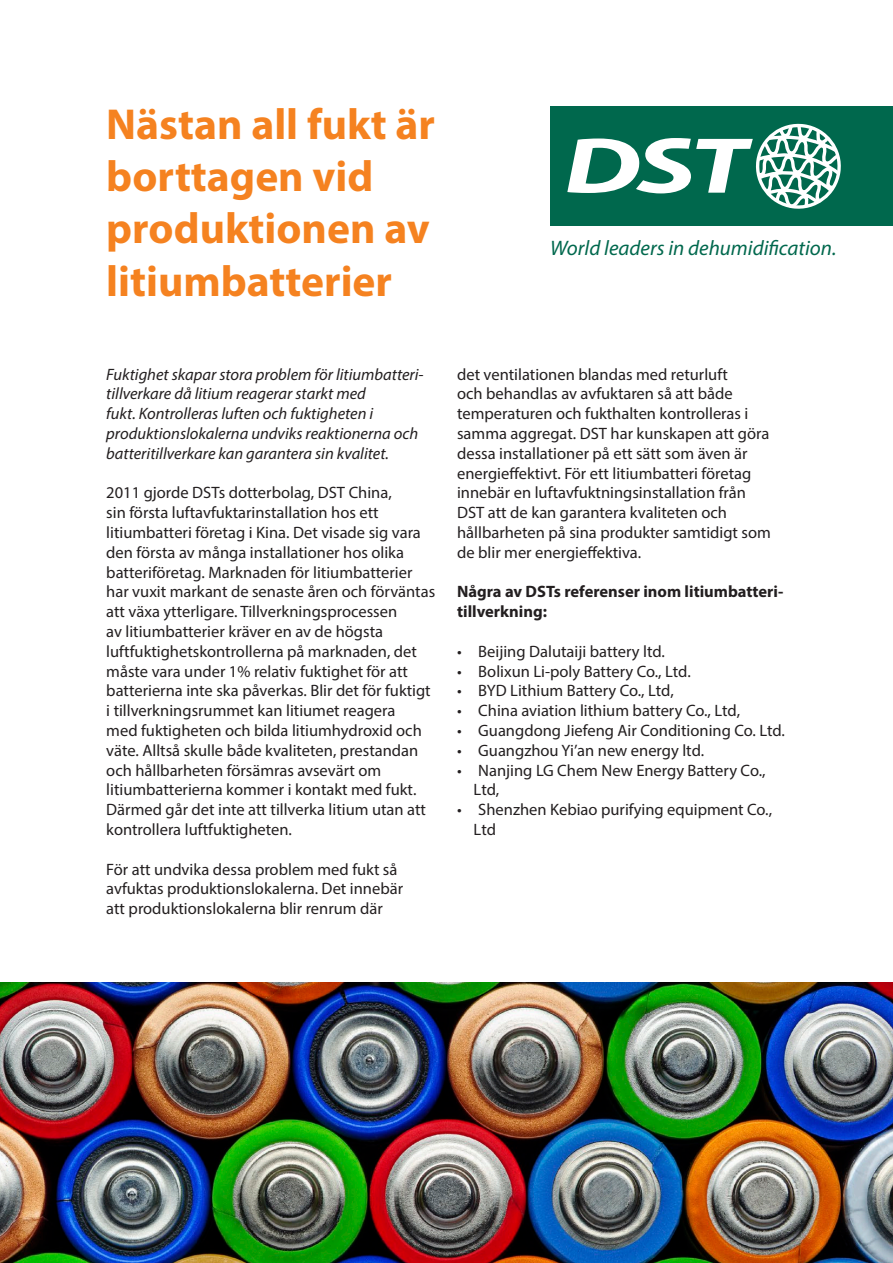
<style>
.page{position:relative;width:893px;height:1263px;background:#fff}
.page>*{position:absolute;margin:0;border:0;box-sizing:border-box;transform-origin:0 0}
.Rubrik{font:700 43.5px/52.2px "Myriad Pro";color:#f58220}
.Slogan{font:italic 21px "Myriad Pro";color:#00684d}
.Brödtext{font:16.5px/19.8px "Myriad Pro";color:#231f20}
.Ingress{font:italic 16.5px/19.8px "Myriad Pro";color:#231f20}
.t1{font:700 16.5px/19.8px "Myriad Pro";color:#231f20}
</style>
<div class="page">
<div style="left:550px;top:106px;width:308px;height:120px;background:#00684d"></div>
<svg style="left:567px;top:123px;width:274px;height:86px"></svg>
<div style="left:847px;top:106px;width:46px;height:120px;background:#00684d"></div>
<img style="left:0;top:983px;width:893px;height:280px">
<p class="Rubrik" style="left:106px;top:97px;width:330px">Nästan all fukt är</p>
<p class="Rubrik" style="left:106px;top:149px;width:325px">borttagen vid produktionen av</p>
<p class="Rubrik" style="left:106px;top:253px;width:287px">litiumbatterier</p>
<p class="Slogan" style="left:550px;top:235px;width:288px">World leaders in dehumidification.</p>
<p class="Ingress" style="left:106px;top:364px;width:319px">Fuktighet skapar stora problem för litiumbatteri&shy;tillverkare då litium reagerar starkt med<br>fukt. Kontrolleras luften och fuktigheten i produktionslokalerna undviks reaktionerna och batteritillverkare kan garantera sin kvalitet.</p>
<p class="Brödtext" style="left:106px;top:483px;width:330px">2011 gjorde DSTs dotterbolag, DST China,<br>sin första luftavfuktarinstallation hos ett litiumbatteri företag i Kina. Det visade sig vara den första av många installationer hos olika batteriföretag. Marknaden för litiumbatterier har vuxit markant de senaste åren och förväntas att växa ytterligare. Tillverkningsprocessen<br>av litiumbatterier kräver en av de högsta luftfuktighetskontrollerna på marknaden, det måste vara under 1% relativ fuktighet för att batterierna inte ska påverkas. Blir det för fuktigt i tillverkningsrummet kan litiumet reagera<br>med fuktigheten och bilda litiumhydroxid och väte. Alltså skulle både kvaliteten, prestandan och hållbarheten försämras avsevärt om litiumbatterierna kommer i kontakt med fukt.<br>Därmed går det inte att tillverka litium utan att kontrollera luftfuktigheten.</p>
<p class="Brödtext" style="left:106px;top:859px;width:298px">För att undvika dessa problem med fukt så avfuktas produktionslokalerna. Det innebär att produktionslokalerna blir renrum där</p>
<p class="Brödtext" style="left:457px;top:364px;width:315px">det ventilationen blandas med returluft<br>och behandlas av avfuktaren så att både temperaturen och fukthalten kontrolleras i samma aggregat. DST har kunskapen att göra dessa installationer på ett sätt som även är energieffektivt. För ett litiumbatteri företag innebär en luftavfuktningsinstallation från DST att de kan garantera kvaliteten och hållbarheten på sina produkter samtidigt som de blir mer energieffektiva.</p>
<p class="t1" style="left:457px;top:581px;width:328px">Några av DSTs referenser inom litiumbatteri&shy;tillverkning:</p>
<p class="Brödtext" style="left:457px;top:641px;width:209px">• Beijing Dalutaiji battery ltd.</p>
<p class="Brödtext" style="left:457px;top:661px;width:235px">• Bolixun Li-poly Battery Co., Ltd.</p>
<p class="Brödtext" style="left:457px;top:681px;width:218px">• BYD Lithium Battery Co., Ltd,</p>
<p class="Brödtext" style="left:457px;top:700px;width:284px">• China aviation lithium battery Co., Ltd,</p>
<p class="Brödtext" style="left:457px;top:720px;width:329px">• Guangdong Jiefeng Air Conditioning Co. Ltd.</p>
<p class="Brödtext" style="left:457px;top:740px;width:249px">• Guangzhou Yi’an new energy ltd.</p>
<p class="Brödtext" style="left:474px;top:760px;width:293px;text-indent:-16px">• Nanjing LG Chem New Energy Battery Co.,<br>Ltd,</p>
<p class="Brödtext" style="left:474px;top:799px;width:300px;text-indent:-16px">• Shenzhen Kebiao purifying equipment Co.,<br>Ltd</p>
</div>
